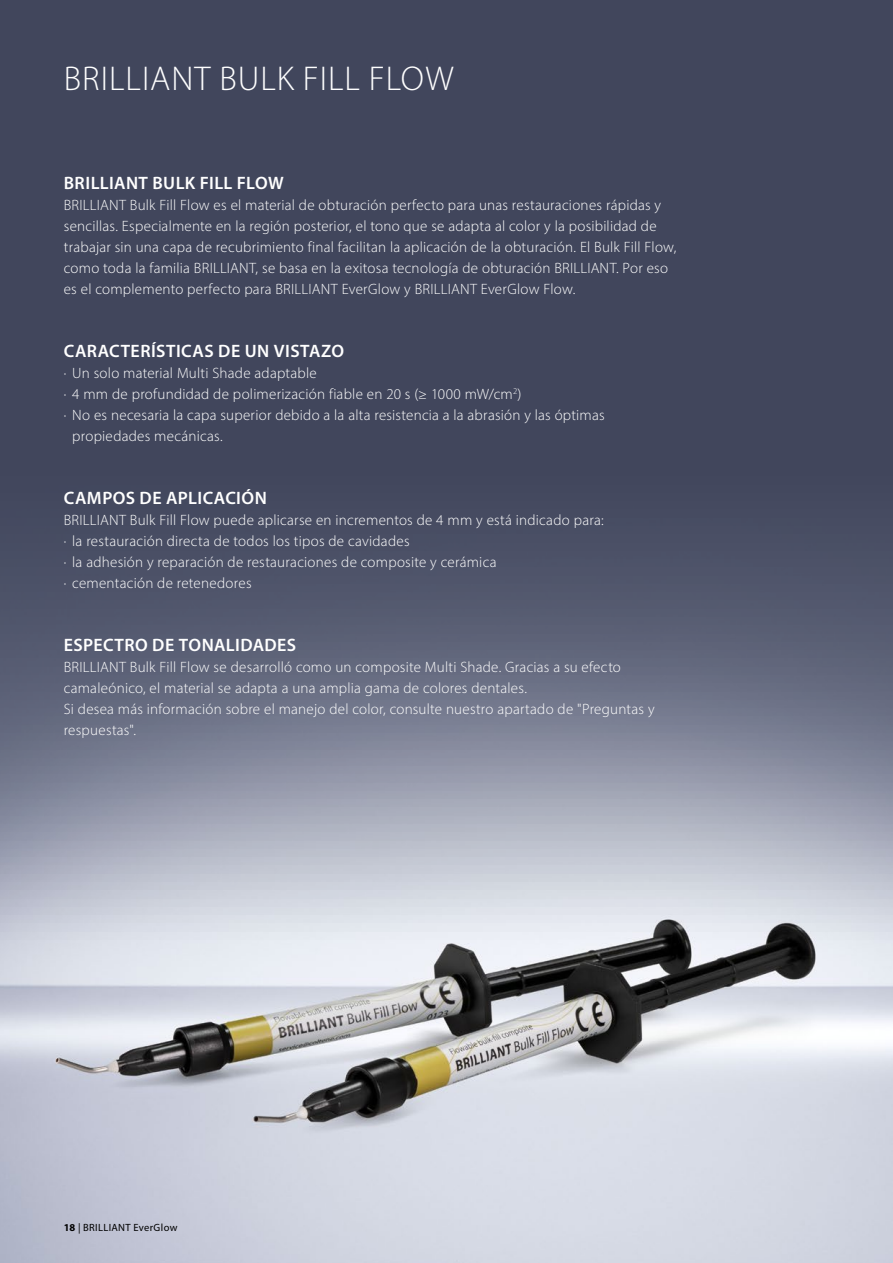
<style>
.page{position:relative;width:893px;height:1263px;background:#fff}
.page>*{position:absolute;margin:0;border:0;box-sizing:border-box;transform-origin:0 0}
.t1{font:300 34.5px "Myriad Pro";letter-spacing:.03em;color:#fff}
.t2{font:600 18px "Myriad Pro";letter-spacing:.025em;color:#fff}
.t3{font:300 15px/21px "Myriad Pro";letter-spacing:.015em;color:#fff}
.t4{font:10.5px "Myriad Pro";letter-spacing:.035em;color:#000}
.s1{font-weight:700}
</style>
<div class="page">
<img style="left:0;top:0;width:893px;height:1263px">
<h1 class="t1" style="left:64px;top:57px;width:391px">BRILLIANT BULK FILL FLOW</h1>
<p class="t2" style="left:64px;top:172px;width:221px">BRILLIANT BULK FILL FLOW</p>
<p class="t3" style="left:64px;top:194px;width:614px">BRILLIANT Bulk Fill Flow es el material de obturación perfecto para unas restauraciones rápidas y sencillas. Especialmente en la región posterior, el tono que se adapta al color y la posibilidad de trabajar sin una capa de recubrimiento final facilitan la aplicación de la obturación. El Bulk Fill Flow, como toda la familia BRILLIANT, se basa en la exitosa tecnología de obturación BRILLIANT. Por eso es el complemento perfecto para BRILLIANT EverGlow y BRILLIANT EverGlow Flow.</p>
<p class="t2" style="left:64px;top:340px;width:282px">CARACTERÍSTICAS DE UN VISTAZO</p>
<p class="t3" style="left:64px;top:362px;width:255px">· Un solo material Multi Shade adaptable</p>
<p class="t3" style="left:64px;top:383px;width:459px">· 4 mm de profundidad de polimerización fiable en 20 s (≥ 1000 mW/cm<sup>2</sup>)</p>
<p class="t3" style="left:64px;top:404px;width:542px">· No es necesaria la capa superior debido a la alta resistencia a la abrasión y las óptimas</p>
<p class="t3" style="left:72px;top:425px;width:152px">propiedades mecánicas.</p>
<p class="t2" style="left:64px;top:487px;width:205px">CAMPOS DE APLICACIÓN</p>
<p class="t3" style="left:64px;top:509px;width:541px">BRILLIANT Bulk Fill Flow puede aplicarse en incrementos de 4 mm y está indicado para: · la restauración directa de todos los tipos de cavidades<br>· la adhesión y reparación de restauraciones de composite y cerámica<br>· cementación de retenedores</p>
<p class="t2" style="left:64px;top:634px;width:234px">ESPECTRO DE TONALIDADES</p>
<p class="t3" style="left:64px;top:656px;width:592px">BRILLIANT Bulk Fill Flow se desarrolló como un composite Multi Shade. Gracias a su efecto camaleónico, el material se adapta a una amplia gama de colores dentales.<br>Si desea más información sobre el manejo del color, consulte nuestro apartado de "Preguntas y respuestas".</p>
<p class="t4" style="left:64px;top:1221px;width:115px"><span class="s1">18</span> | BRILLIANT EverGlow</p>
</div>
